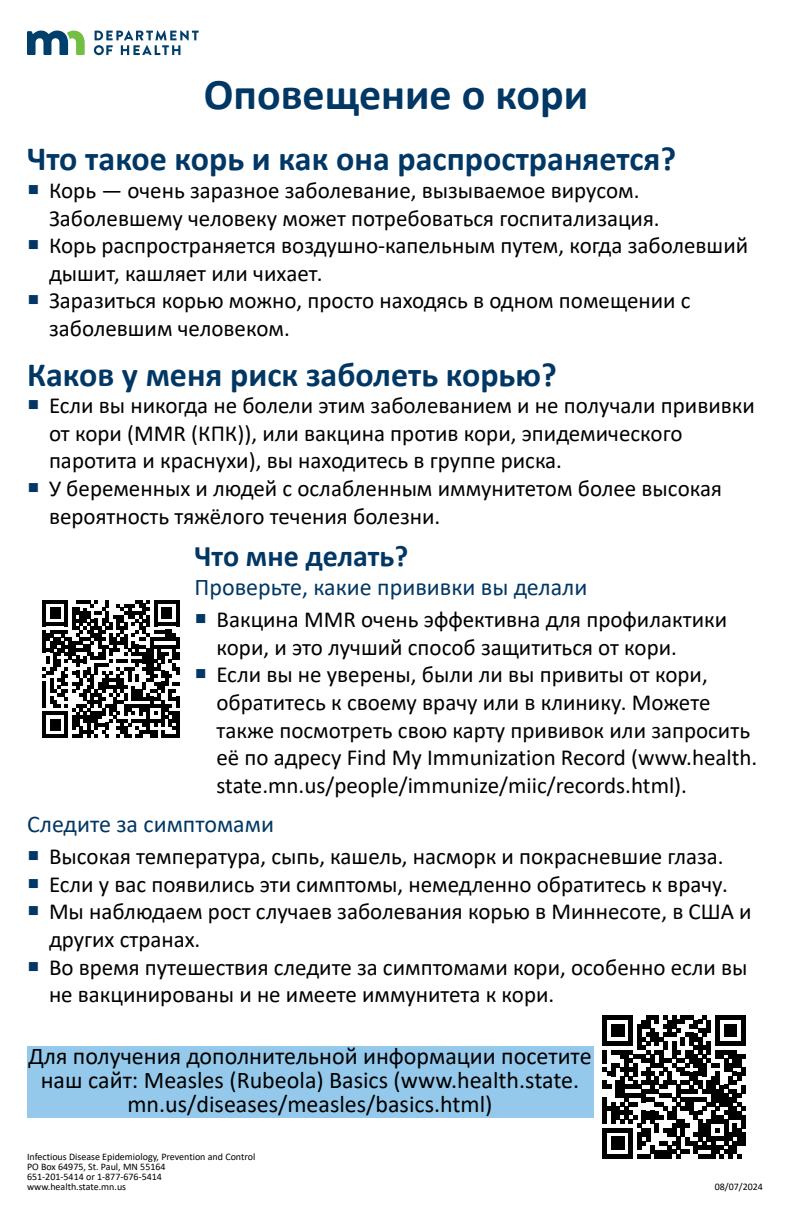
<style>
.page{position:relative;width:792px;height:1224px;background:#fff}
.page>*{position:absolute;margin:0;border:0;box-sizing:border-box;transform-origin:0 0}
.Title__H1__Calibri{font:700 44px "Calibri";color:#003764}
.Subhead__H2__Calibri{font:700 34px "Calibri";color:#003764}
.Subhead__H2__Calibri-2{font:700 30px "Calibri";color:#003764}
.Paragraph_Blue{font:24px/24px "Calibri";color:#000;text-align:center}
.Sectionhead__H3{font:24px "Calibri";color:#003764}
.Bullet{font:23px/27.6px "Calibri";color:#000}
.Address_block__p{font:10px "Calibri";color:#000}
</style>
<div class="page">
<div style="left:27px;top:1046px;width:566px;height:72px;background:#95c9eb"></div>
<svg style="left:27px;top:31px;width:58px;height:24px"></svg>
<svg style="left:94px;top:30px;width:105px;height:25px"></svg>
<svg style="left:42px;top:600px;width:138px;height:138px"></svg>
<hr style="left:176px;top:697px;width:4px;height:11px;background:#000">
<hr style="left:176px;top:712px;width:4px;height:26px;background:#000">
<svg style="left:603px;top:1015px;width:143px;height:143px"></svg>
<div style="left:741px;top:1115px;width:5px;height:13px;background:#000"></div>
<div style="left:741px;top:1132px;width:5px;height:13px;background:#000"></div>
<h1 class="Title__H1__Calibri" style="left:204px;top:63px;width:386px">Оповещение о кори</h1>
<h2 class="Subhead__H2__Calibri" style="left:27px;top:135px;width:651px">Что такое корь и как она распространяется?</h2>
<p class="Bullet" style="left:49px;top:176px;width:612px">Корь — очень заразное заболевание, вызываемое вирусом.<br>Заболевшему человеку может потребоваться госпитализация.</p>
<p class="Bullet" style="left:49px;top:231px;width:701px">Корь распространяется воздушно-капельным путем, когда заболевший дышит, кашляет или чихает.</p>
<p class="Bullet" style="left:49px;top:286px;width:643px">Заразиться корью можно, просто находясь в одном помещении с заболевшим человеком.</p>
<h2 class="Subhead__H2__Calibri" style="left:27px;top:350px;width:531px">Каков у меня риск заболеть корью?</h2>
<p class="Bullet" style="left:49px;top:391px;width:707px">Если вы никогда не болели этим заболеванием и не получали прививки от кори (MMR (КПК)), или вакцина против кори, эпидемического паротита и краснухи), вы находитесь в группе риска.</p>
<p class="Bullet" style="left:49px;top:474px;width:675px">У беременных и людей с ослабленным иммунитетом более высокая вероятность тяжёлого течения болезни.</p>
<h2 class="Subhead__H2__Calibri-2" style="left:195px;top:535px;width:215px">Что мне делать?</h2>
<h3 class="Sectionhead__H3" style="left:195px;top:570px;width:394px">Проверьте, какие прививки вы делали</h3>
<p class="Bullet" style="left:217px;top:605px;width:512px">Вакцина MMR очень эффективна для профилактики кори, и это лучший способ защититься от кори.</p>
<p class="Bullet" style="left:217px;top:660px;width:542px">Если вы не уверены, были ли вы привиты от кори, обратитесь к своему врачу или в клинику. Можете также посмотреть свою карту прививок или запросить её по адресу Find My Immunization Record (www.health. state.mn.us/people/immunize/miic/records.html).</p>
<h3 class="Sectionhead__H3" style="left:27px;top:808px;width:248px">Следите за симптомами</h3>
<p class="Bullet" style="left:49px;top:842px;width:676px">Высокая температура, сыпь, кашель, насморк и покрасневшие глаза.</p>
<p class="Bullet" style="left:49px;top:870px;width:680px">Если у вас появились эти симптомы, немедленно обратитесь к врачу.</p>
<p class="Bullet" style="left:49px;top:897px;width:704px">Мы наблюдаем рост случаев заболевания корью в Миннесоте, в США и других странах.</p>
<p class="Bullet" style="left:49px;top:953px;width:700px">Во время путешествия следите за симптомами кори, особенно если вы не вакцинированы и не имеете иммунитета к кори.</p>
<p class="Paragraph_Blue" style="left:28px;top:1044px;width:565px">Для получения дополнительной информации посетите наш сайт: Measles (Rubeola) Basics (www.health.state. mn.us/diseases/measles/basics.html)</p>
<p class="Address_block__p" style="left:27px;top:1150px;width:230px">Infectious Disease Epidemiology, Prevention and Control</p>
<p class="Address_block__p" style="left:27px;top:1160px;width:140px">PO Box 64975, St. Paul, MN 55164</p>
<p class="Address_block__p" style="left:27px;top:1170px;width:137px">651-201-5414 or 1-877-676-5414</p>
<p class="Address_block__p" style="left:27px;top:1180px;width:101px">www.health.state.mn.us</p>
<p class="Address_block__p" style="left:715px;top:1180px;width:50px">08/07/2024</p>
</div>
